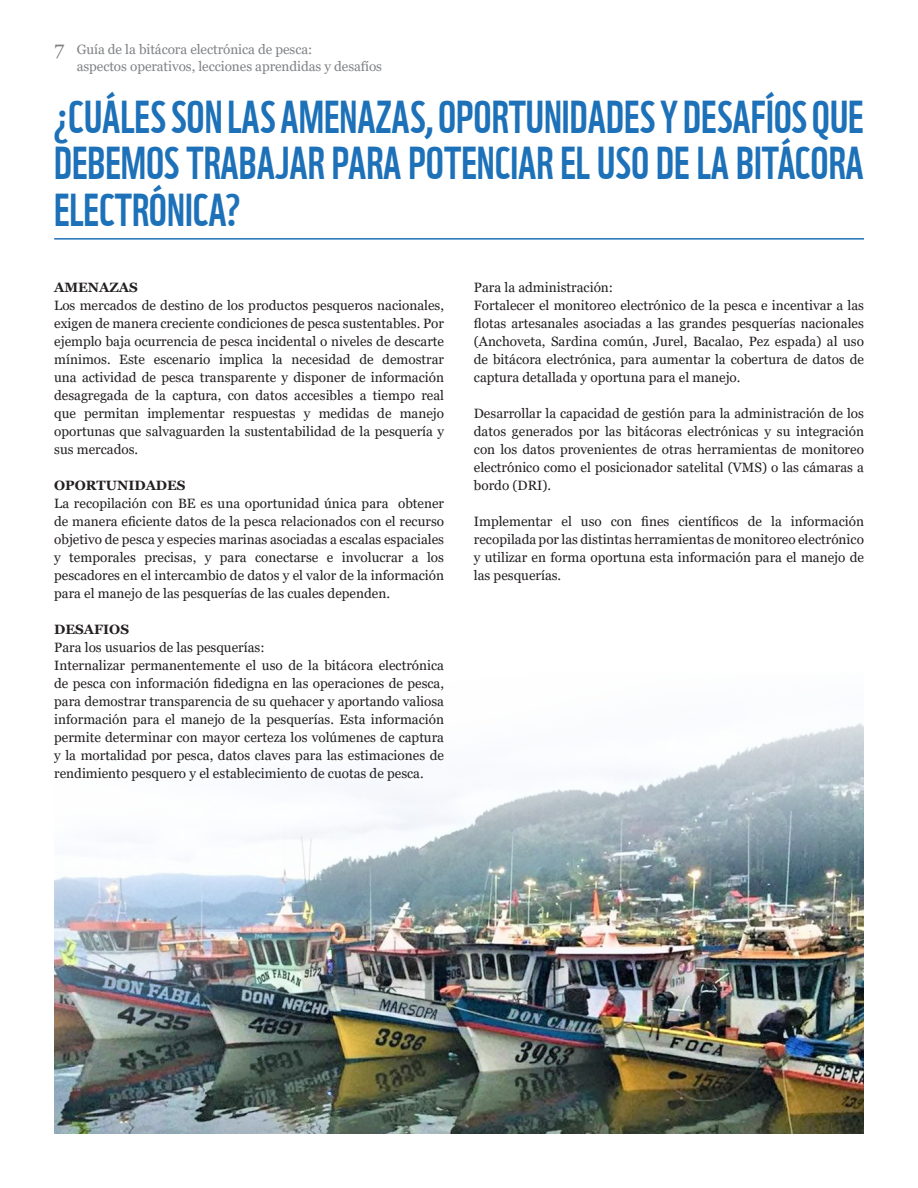
<style>
.page{position:relative;width:918px;height:1188px;background:#fff}
.page>*{position:absolute;margin:0;border:0;box-sizing:border-box;transform-origin:0 0}
.Subhead{font:45px/46.5px "WWF";color:#1d71b8;text-align:justify}
.t1{font:13.5px/18px "Georgia";color:#231f20;text-align:justify}
.t2{font:13.5px/16.2px "Georgia";letter-spacing:-.005em;color:#808285}
.t3{font:700 13.5px "Georgia";color:#231f20}
.s1{font-size:19.5px}
</style>
<div class="page">
<img style="left:54px;top:723px;width:810px;height:411px">
<hr style="left:54px;top:238px;width:810px;height:2px;background:#1d71b8">
<p class="t2" style="left:77px;top:42px;width:307px;text-indent:-22px"><span class="s1">7</span> Guía de la bitácora electrónica de pesca:<br>aspectos operativos, lecciones aprendidas y desafíos</p>
<p class="Subhead" style="left:54px;top:89px;width:811px">¿CUÁLES SON LAS AMENAZAS, OPORTUNIDADES Y DESAFÍOS QUE DEBEMOS TRABAJAR PARA POTENCIAR EL USO DE LA BITÁCORA ELECTRÓNICA?</p>
<p class="t3" style="left:54px;top:279px;width:85px">AMENAZAS</p>
<p class="t1" style="left:54px;top:297px;width:391px">Los mercados de destino de los productos pesqueros nacionales, exigen de manera creciente condiciones de pesca sustentables. Por ejemplo baja ocurrencia de pesca incidental o niveles de descarte mínimos. Este escenario implica la necesidad de demostrar una actividad de pesca transparente y disponer de información desagregada de la captura, con datos accesibles a tiempo real que permitan implementar respuestas y medidas de manejo oportunas que salvaguarden la sustentabilidad de la pesquería y sus mercados.</p>
<p class="t3" style="left:54px;top:477px;width:133px">OPORTUNIDADES</p>
<p class="t1" style="left:54px;top:495px;width:391px">La recopilación con BE es una oportunidad única para obtener de manera eficiente datos de la pesca relacionados con el recurso objetivo de pesca y especies marinas asociadas a escalas espaciales y temporales precisas, y para conectarse e involucrar a los pescadores en el intercambio de datos y el valor de la información para el manejo de las pesquerías de las cuales dependen.</p>
<p class="t3" style="left:54px;top:621px;width:76px">DESAFIOS</p>
<p class="t1" style="left:54px;top:639px;width:212px">Para los usuarios de las pesquerías:</p>
<p class="t1" style="left:54px;top:657px;width:391px">Internalizar permanentemente el uso de la bitácora electrónica de pesca con información fidedigna en las operaciones de pesca, para demostrar transparencia de su quehacer y aportando valiosa información para el manejo de la pesquerías. Esta información permite determinar con mayor certeza los volúmenes de captura y la mortalidad por pesca, datos claves para las estimaciones de rendimiento pesquero y el establecimiento de cuotas de pesca.</p>
<p class="t1" style="left:474px;top:279px;width:141px">Para la administración:</p>
<p class="t1" style="left:474px;top:297px;width:392px">Fortalecer el monitoreo electrónico de la pesca e incentivar a las flotas artesanales asociadas a las grandes pesquerías nacionales (Anchoveta, Sardina común, Jurel, Bacalao, Pez espada) al uso de bitácora electrónica, para aumentar la cobertura de datos de captura detallada y oportuna para el manejo.</p>
<p class="t1" style="left:474px;top:405px;width:392px">Desarrollar la capacidad de gestión para la administración de los datos generados por las bitácoras electrónicas y su integración con los datos provenientes de otras herramientas de monitoreo electrónico como el posicionador satelital (VMS) o las cámaras a bordo (DRI).</p>
<p class="t1" style="left:474px;top:513px;width:392px">Implementar el uso con fines científicos de la información recopilada por las distintas herramientas de monitoreo electrónico y utilizar en forma oportuna esta información para el manejo de las pesquerías.</p>
</div>
